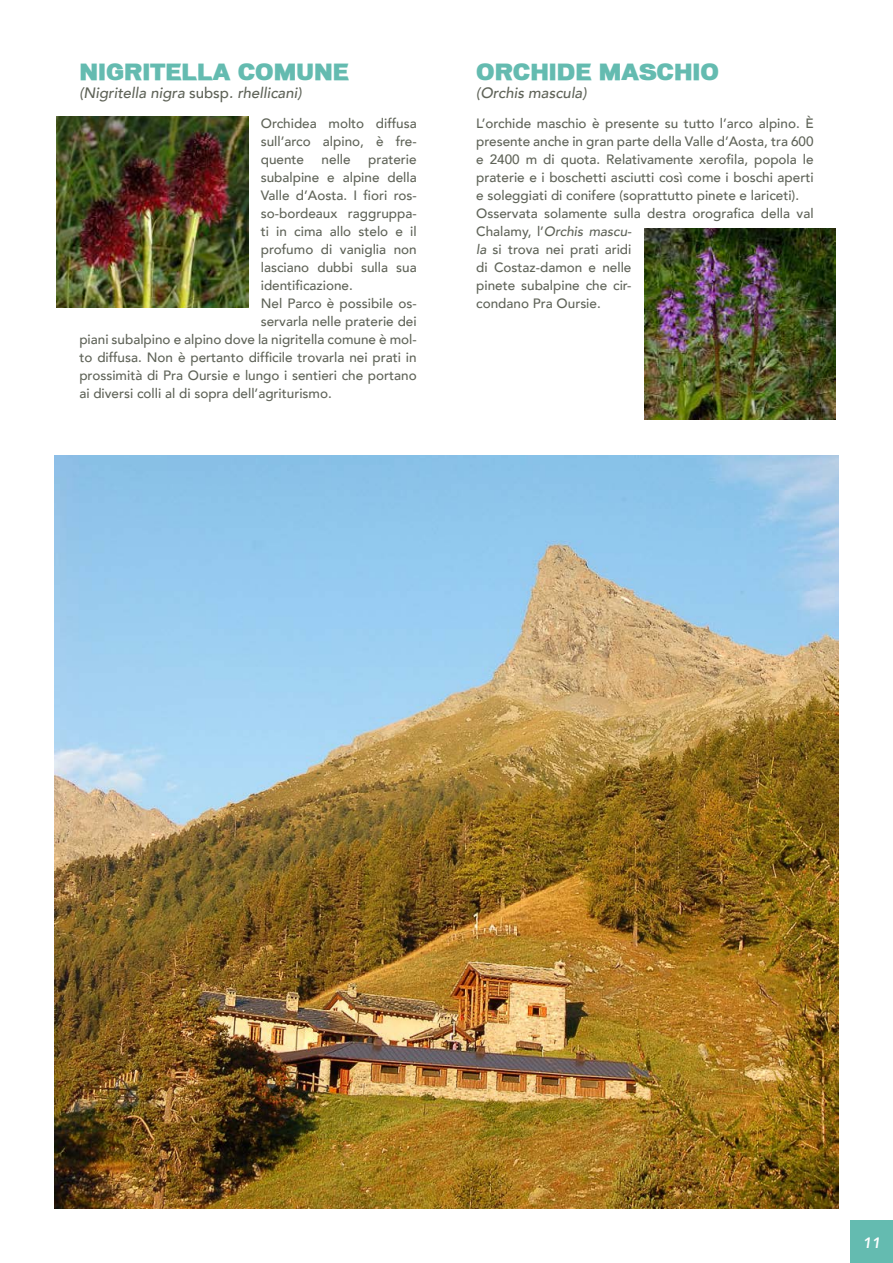
<style>
.page{position:relative;width:893px;height:1263px;background:#fff}
.page>*{position:absolute;margin:0;border:0;box-sizing:border-box;transform-origin:0 0}
.t1{font:21px "Macromedia";color:#64bbb0}
.t2{font:italic 500 15px "Avenir";color:#5f6358}
.t3{font:italic 800 15px "Avenir";color:#fff}
.t4{font:500 13.5px/18px "Avenir";color:#5f6358;text-align:justify}
.s1{font-style:normal}
.s2{font-style:italic}
</style>
<div class="page">
<img style="left:57px;top:116px;width:191px;height:192px">
<img style="left:644px;top:229px;width:192px;height:191px">
<img style="left:54px;top:455px;width:785px;height:754px">
<div style="left:850px;top:1220px;width:43px;height:43px;background:#64bbb0"></div>
<h1 class="t1" style="left:79px;top:59px;width:271px">NIGRITELLA COMUNE</h1>
<p class="t2" style="left:79px;top:83px;width:224px">(Nigritella nigra <span class="s1">subsp</span>. rhellicani)</p>
<p class="t4" style="left:261px;top:113px;width:157px">Orchidea molto diffusa sull’arco alpino, è fre&shy;quente</p>
<p class="t4" style="left:322px;top:149px;width:30px">nelle</p>
<p class="t4" style="left:368px;top:149px;width:50px">praterie</p>
<p class="t4" style="left:261px;top:167px;width:157px">subalpine e alpine della</p>
<p class="t4" style="left:261px;top:185px;width:157px">Valle d’Aosta. I fiori ros-</p>
<p class="t4" style="left:261px;top:203px;width:157px">so-bordeaux raggruppa-</p>
<p class="t4" style="left:261px;top:221px;width:157px">ti in cima allo stelo e il</p>
<p class="t4" style="left:261px;top:239px;width:157px">profumo di vaniglia non</p>
<p class="t4" style="left:261px;top:257px;width:157px">lasciano dubbi sulla sua</p>
<p class="t4" style="left:261px;top:275px;width:94px">identificazione.</p>
<p class="t4" style="left:261px;top:293px;width:157px">Nel Parco è possibile os-</p>
<p class="t4" style="left:261px;top:311px;width:157px">servarla nelle praterie dei</p>
<p class="t4" style="left:79px;top:329px;width:339px">piani subalpino e alpino dove la nigritella comune è mol-</p>
<p class="t4" style="left:79px;top:347px;width:339px">to diffusa. Non è pertanto difficile trovarla nei prati in</p>
<p class="t4" style="left:79px;top:365px;width:339px">prossimità di Pra Oursie e lungo i sentieri che portano</p>
<p class="t4" style="left:79px;top:383px;width:254px">ai diversi colli al di sopra dell’agriturismo.</p>
<h1 class="t1" style="left:476px;top:59px;width:244px">ORCHIDE MASCHIO</h1>
<p class="t2" style="left:476px;top:83px;width:112px">(Orchis mascula)</p>
<p class="t4" style="left:476px;top:113px;width:339px;text-align:left">L’orchide maschio è presente su tutto l’arco alpino. È presente anche in gran parte della Valle d’Aosta, tra 600 e 2400 m di quota. Relativamente xerofila, popola le praterie e i boschetti asciutti così come i boschi aperti e soleggiati di conifere (soprattutto pinete e lariceti).<br>Osservata solamente sulla destra orografica della val Chalamy, l’<span class="s2">Orchis mascu-<br>la</span> si trova nei prati aridi<br>di Costaz-damon e nelle<br>pinete subalpine che cir-<br>condano Pra Oursie.</p>
<p class="t3" style="left:863px;top:1233px;width:19px">11</p>
</div>
